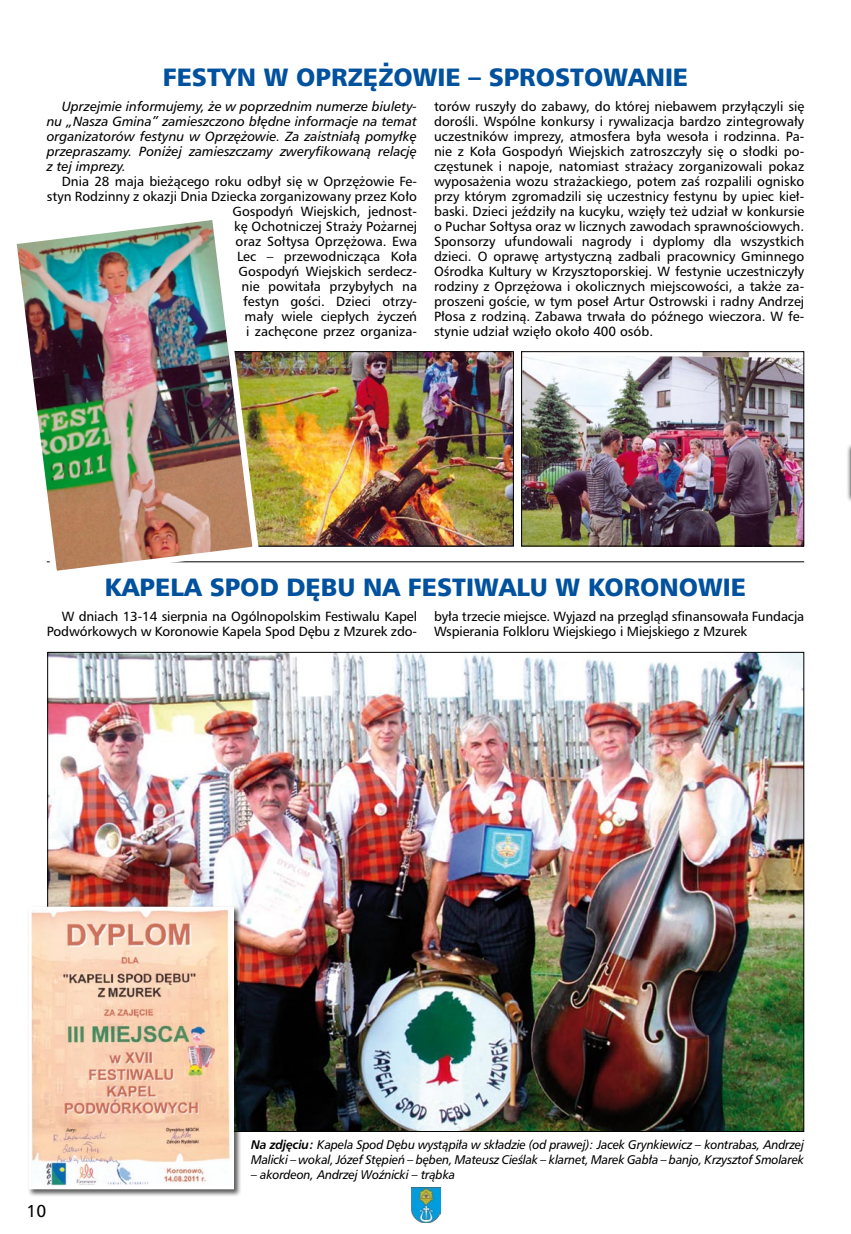
<style>
.page{position:relative;width:851px;height:1234px;background:#fff}
.page>*{position:absolute;margin:0;border:0;box-sizing:border-box;transform-origin:0 0}
.t1{font:24px "Humnst 777 Blk PL";color:#00519e}
.t2{font:16.5px "Humnst 777 PL";color:#000}
.t3{font:12.75px/15px "Humnst 777 PL";color:#000;text-align:right}
.t4{font:italic 12.75px/15px "Humnst 777 PL";color:#000;text-align:justify}
.t5{font:italic 12px/15px "Humnst 777 PL";letter-spacing:-.015em;color:#000;scale:.96 1}
.s1{font-weight:700}
</style>
<div class="page">
<img style="left:411px;top:1187px;width:29px;height:34px">
<hr style="left:846px;top:443px;width:4px;height:60px;background:#000;opacity:.75">
<hr style="left:850px;top:441px;width:1px;height:51px;background:#d9dadb">
<img style="left:523px;top:353px;width:279px;height:191px">
<div style="left:521px;top:351px;width:283px;height:195px;border:1px solid #000"></div>
<hr style="left:47px;top:561px;width:757px;height:1px;background:#000">
<img style="left:262px;top:353px;width:249px;height:191px">
<div style="left:231px;top:351px;width:282px;height:195px;border:1px solid #000"></div>
<img style="left:49px;top:654px;width:753px;height:475px">
<div style="left:27px;top:904px;width:214px;height:292px;background:#000;opacity:.65"></div>
<img style="left:33px;top:910px;width:197px;height:274px">
<div style="left:29px;top:906px;width:205px;height:282px;border:3px solid #fff"></div>
<img style="left:16px;top:220px;width:246px;height:351px">
<h1 class="t1" style="left:163px;top:61px;width:527px">FESTYN W OPRZĘŻOWIE – SPROSTOWANIE</h1>
<p class="t4" style="left:47px;top:99px;width:371px;text-indent:15px">Uprzejmie informujemy, że w poprzednim numerze biulety&shy;nu „Nasza Gmina” zamieszczono błędne informacje na temat organizatorów festynu w Oprzężowie. Za zaistniałą pomyłkę przepraszamy. Poniżej zamieszczamy zweryfikowaną relację z tej imprezy.</p>
<p class="t3" style="left:47px;top:174px;width:371px">Dnia 28 maja bieżącego roku odbył się w Oprzężowie Fe&shy;styn Rodzinny z okazji Dnia Dziecka zorganizowany przez Koło Gospodyń Wiejskich, jednost-<br>kę Ochotniczej Straży Pożarnej<br>oraz Sołtysa Oprzężowa. Ewa<br>Lec – przewodnicząca Koła<br>Gospodyń Wiejskich serdecz-<br>nie powitała przybyłych na<br>festyn gości. Dzieci otrzy-<br>mały wiele ciepłych życzeń<br>i zachęcone przez organiza-</p>
<p class="t3" style="left:434px;top:99px;width:371px;text-align:justify">torów ruszyły do zabawy, do której niebawem przyłączyli się dorośli. Wspólne konkursy i rywalizacja bardzo zintegrowały uczestników imprezy, atmosfera była wesoła i rodzinna. Pa&shy;nie z Koła Gospodyń Wiejskich zatroszczyły się o słodki po&shy;częstunek i napoje, natomiast strażacy zorganizowali pokaz wyposażenia wozu strażackiego, potem zaś rozpalili ognisko przy którym zgromadzili się uczestnicy festynu by upiec kieł&shy;baski. Dzieci jeździły na kucyku, wzięły też udział w konkursie o Puchar Sołtysa oraz w licznych zawodach sprawnościowych.<br>Sponsorzy ufundowali nagrody i dyplomy dla wszystkich dzieci. O oprawę artystyczną zadbali pracownicy Gminnego Ośrodka Kultury w Krzysztoporskiej. W festynie uczestniczyły rodziny z Oprzężowa i okolicznych miejscowości, a także za&shy;proszeni goście, w tym poseł Artur Ostrowski i radny Andrzej Płosa z rodziną. Zabawa trwała do późnego wieczora. W fe&shy;stynie udział wzięło około 400 osób.</p>
<h1 class="t1" style="left:105px;top:571px;width:642px">KAPELA SPOD DĘBU NA FESTIWALU W KORONOWIE</h1>
<p class="t3" style="left:47px;top:608px;width:371px">W dniach 13-14 sierpnia na Ogólnopolskim Festiwalu Kapel<br>Podwórkowych w Koronowie Kapela Spod Dębu z Mzurek zdo-</p>
<p class="t3" style="left:434px;top:608px;width:371px;text-align:left">była trzecie miejsce. Wyjazd na przegląd sfinansowała Fundacja<br>Wspierania Folkloru Wiejskiego i Miejskiego z Mzurek</p>
<p class="t2" style="left:27px;top:1200px;width:21px">10</p>
<p class="t5" style="left:251px;top:1136px;width:577px"><span class="s1">Na zdjęciu:</span> Kapela Spod Dębu wystąpiła w składzie (od prawej): Jacek Grynkiewicz – kontrabas, Andrzej<br>Malicki – wokal, Józef Stępień – bęben, Mateusz Cieślak – klarnet, Marek Gabła – banjo, Krzysztof Smolarek</p>
<p class="t5" style="left:251px;top:1166px;width:214px">– akordeon, Andrzej Woźnicki – trąbka</p>
</div>
